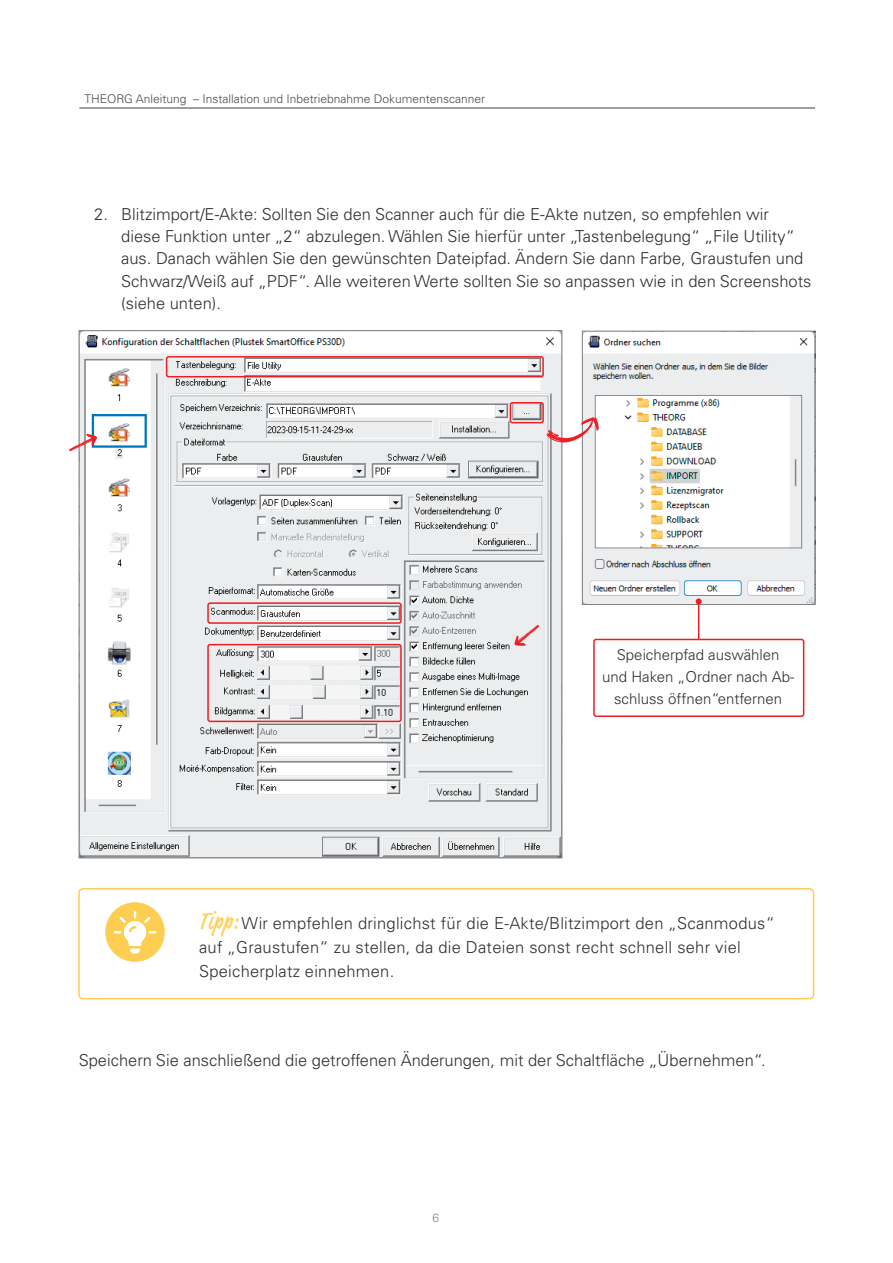
<style>
.page{position:relative;width:893px;height:1263px;background:#fff}
.page>*{position:absolute;margin:0;border:0;box-sizing:border-box;transform-origin:0 0}
.t1{font:300 16.5px/22.4px "Univers LT Pro 45";color:#312f30}
.t2{font:300 15px/22.4px "Univers LT Pro 45";color:#312f30;text-align:center}
.t3{font:300 12px "Univers LT Pro 45";color:#4a4b4c}
.t4{font:300 12px "Univers LT Pro 45";color:#86888b}
.s1{font-family:"Market Pro";font-weight:500;font-stretch:condensed;font-size:25.5px;color:#fed05c}
</style>
<div class="page">
<hr style="left:79px;top:108px;width:736px;height:1px;background:#3e3e3f">
<img style="left:81px;top:332px;width:479px;height:524px">
<img style="left:584px;top:335px;width:229px;height:268px">
<div style="left:582px;top:331px;width:233px;height:274px;border:1px solid #808285"></div>
<svg style="left:546px;top:417px;width:53px;height:26px"></svg>
<hr style="left:698px;top:601px;width:1px;height:50px;background:#ee1d23">
<svg style="left:696px;top:598px;width:6px;height:6px"></svg>
<div style="left:594px;top:639px;width:210px;height:77px;background:#fff;border-radius:2px"></div>
<div style="left:593px;top:639px;width:211px;height:78px;border:2px solid #ee1d23;border-radius:2px"></div>
<div style="left:78px;top:888px;width:736px;height:111px;border:2px solid #fece52;border-radius:4px"></div>
<div style="left:105px;top:902px;width:60px;height:60px;background:#fece52;border-radius:50%"></div>
<svg style="left:114px;top:911px;width:42px;height:42px"></svg>
<svg style="left:69px;top:434px;width:28px;height:17px"></svg>
<div style="left:510px;top:402px;width:34px;height:21px;border:2px solid #ee1d23;border-radius:2px"></div>
<div style="left:166px;top:356px;width:378px;height:21px;border:2px solid #ee1d23;border-radius:2px"></div>
<div style="left:207px;top:602px;width:195px;height:22px;border:2px solid #ee1d23;border-radius:2px"></div>
<div style="left:207px;top:644px;width:195px;height:78px;border:2px solid #ee1d23;border-radius:2px"></div>
<svg style="left:514px;top:625px;width:25px;height:21px"></svg>
<p class="t3" style="left:84px;top:91px;width:402px">THEORG Anleitung – Installation und Inbetriebnahme Dokumentenscanner</p>
<p class="t1" style="left:121px;top:202px;width:692px;text-indent:-27px">2. Blitzimport/E-Akte: Sollten Sie den Scanner auch für die E-Akte nutzen, so empfehlen wir diese Funktion unter „2“ abzulegen. Wählen Sie hierfür unter „Tastenbelegung“ „File Utility“ aus. Danach wählen Sie den gewünschten Dateipfad. Ändern Sie dann Farbe, Graustufen und Schwarz/Weiß auf „PDF“. Alle weiteren Werte sollten Sie so anpassen wie in den Screenshots (siehe unten).</p>
<p class="t2" style="left:602px;top:643px;width:193px">Speicherpfad auswählen<br>und Haken „Ordner nach Ab&shy;schluss öffnen“entfernen</p>
<p class="t1" style="left:199px;top:911px;width:577px;line-height:24px"><span class="s1">Tipp:</span> Wir empfehlen dringlichst für die E-Akte/Blitzimport den „Scanmodus“ auf „Graustufen“ zu stellen, da die Dateien sonst recht schnell sehr viel<br>Speicherplatz einnehmen.</p>
<p class="t1" style="left:79px;top:1049px;width:689px">Speichern Sie anschließend die getroffenen Änderungen, mit der Schaltfläche „Übernehmen“.</p>
<p class="t4" style="left:432px;top:1210px;width:8px">6</p>
</div>
